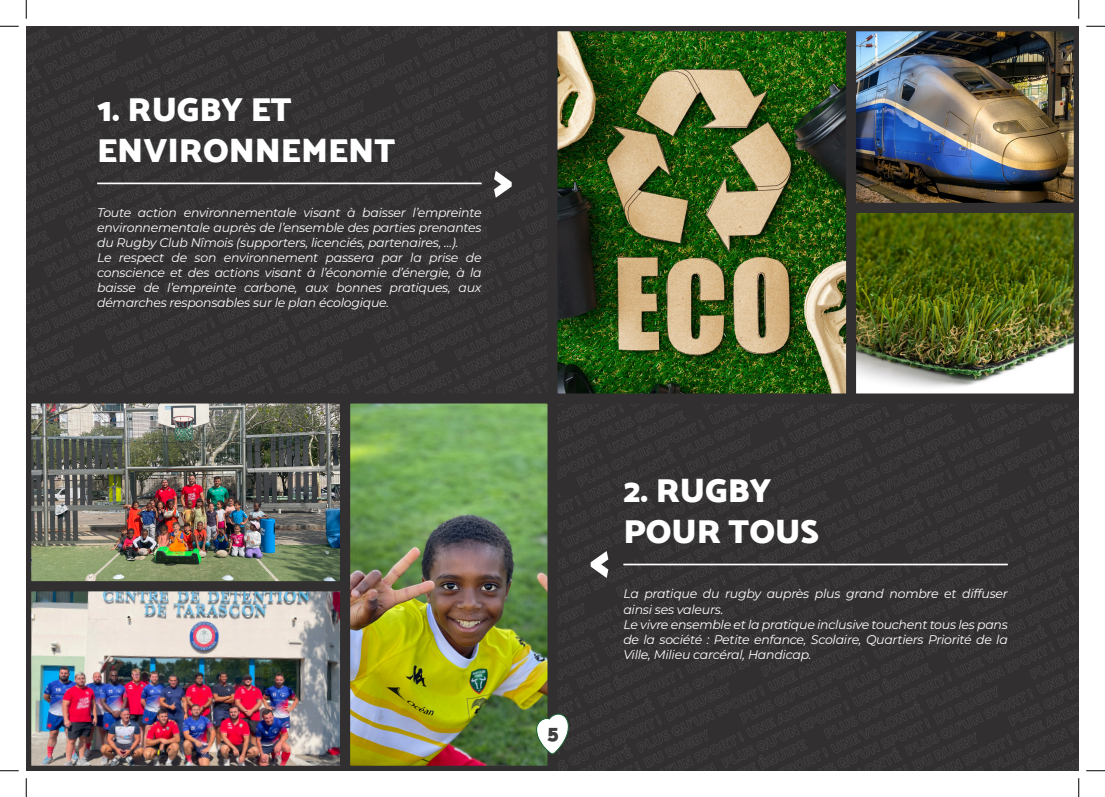
<style>
.page{position:relative;width:1105px;height:797px;background:#fff}
.page>*{position:absolute;margin:0;border:0;box-sizing:border-box;transform-origin:0 0}
.t1{font:33.75px "Mosk Ultra Bold 900";color:#fff}
.t2{font:21.5px "Mosk Ultra Bold 900";color:#3e3e3f}
.t3{font:italic 12.5px/15px "Montserrat";letter-spacing:-.02em;color:#fff;text-align:justify}
</style>
<div class="page">
<img style="left:26px;top:26px;width:1053px;height:745px">
<svg style="left:0;top:25px;width:19px;height:2px"></svg>
<svg style="left:1086px;top:25px;width:19px;height:2px"></svg>
<svg style="left:0;top:770px;width:19px;height:1px"></svg>
<svg style="left:1086px;top:770px;width:19px;height:1px"></svg>
<svg style="left:25px;top:0;width:2px;height:19px"></svg>
<svg style="left:25px;top:778px;width:2px;height:19px"></svg>
<svg style="left:1078px;top:0;width:1px;height:19px"></svg>
<svg style="left:1078px;top:778px;width:1px;height:19px"></svg>
<p class="t1" style="left:97px;top:88px;width:196px">1. RUGBY ET</p>
<p class="t1" style="left:97px;top:129px;width:300px">ENVIRONNEMENT</p>
<p class="t3" style="left:97px;top:205px;width:386px">Toute action environnementale visant à baisser l’empreinte environnementale auprès de l’ensemble des parties prenantes du Rugby Club Nîmois (supporters, licenciés, partenaires, …).</p>
<p class="t3" style="left:97px;top:250px;width:386px">Le respect de son environnement passera par la prise de conscience et des actions visant à l’économie d’énergie, à la baisse de l’empreinte carbone, aux bonnes pratiques, aux démarches responsables sur le plan écologique.</p>
<p class="t2" style="left:547px;top:719px;width:13px">5</p>
<p class="t1" style="left:623px;top:469px;width:150px">2. RUGBY</p>
<p class="t1" style="left:623px;top:509px;width:197px">POUR TOUS</p>
<p class="t3" style="left:623px;top:586px;width:386px">La pratique du rugby auprès plus grand nombre et diffuser ainsi ses valeurs.</p>
<p class="t3" style="left:623px;top:616px;width:386px">Le vivre ensemble et la pratique inclusive touchent tous les pans de la société : Petite enfance, Scolaire, Quartiers Priorité de la Ville, Milieu carcéral, Handicap.</p>
</div>
